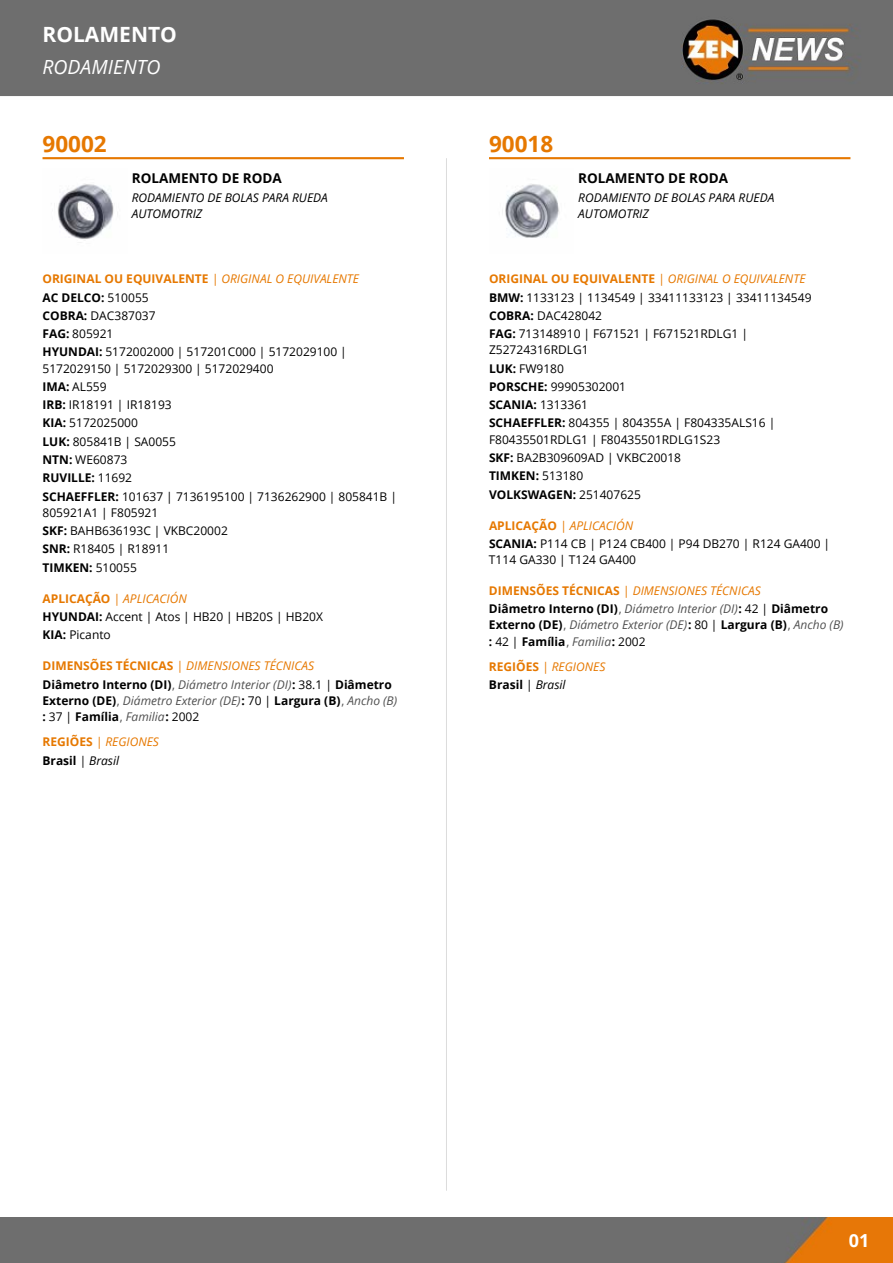
<style>
.page{position:relative;width:893px;height:1263px;background:#fff}
.page>*{position:absolute;margin:0;border:0;box-sizing:border-box;transform-origin:0 0}
.t1{font:700 22.5px "Open Sans";color:#e67800}
.t2{font:700 21px "Open Sans";color:#fff}
.t3{font:italic 19.5px "Open Sans";color:#fff}
.t4{font:700 18px "Open Sans";color:#fff}
.t5{font:700 13.5px "Open Sans";color:#000}
.t6{font:12px/18.3px "Open Sans";color:#000}
.t7{font:700 12px/18.3px "Open Sans";color:#000}
.t8{font:italic 12px/16.2px "Open Sans";color:#505050}
.t9{font:italic 12px/16.2px "Open Sans";color:#000}
.t10{font:italic 12px/18.3px "Open Sans";color:#e67800}
.s1{font-weight:700;color:#e67800}
.s2{font-style:italic;color:#e67800}
.s3{font-weight:700}
.s4{color:#e67800}
.s5{font-weight:400;font-style:italic;color:#e67800}
.s6{font-weight:400;color:#505050}
.s7{font-weight:400;font-style:italic;color:#505050}
.s8{font-weight:400}
.s9{font-weight:700;font-style:normal;color:#000}
.s10{font-style:normal}
.s11{font-style:normal;color:#000}
.s12{font-weight:700;font-style:normal}
.s13{color:#000}
</style>
<div class="page">
<div style="left:0;top:0;width:893px;height:96px;background:#6e6e6e"></div>
<img style="left:0;top:1217px;width:893px;height:46px">
<hr style="left:43px;top:157px;width:361px;height:2px;background:#e67800">
<img style="left:57px;top:183px;width:57px;height:60px">
<hr style="left:489px;top:157px;width:361px;height:2px;background:#e67800">
<img style="left:502px;top:184px;width:58px;height:54px">
<hr style="left:446px;top:158px;width:1px;height:1033px;background:#dcdcdc">
<h2 class="t2" style="left:43px;top:19px;width:136px">ROLAMENTO</h2>
<h3 class="t3" style="left:43px;top:54px;width:119px">RODAMIENTO</h3>
<h1 class="t1" style="left:43px;top:128px;width:66px">90002</h1>
<p class="t5" style="left:132px;top:168px;width:151px">ROLAMENTO DE RODA</p>
<p class="t9" style="left:132px;top:189px;width:198px">RODAMIENTO DE BOLAS PARA RUEDA<br>AUTOMOTRIZ</p>
<p class="t6" style="left:43px;top:269px;width:318px"><span class="s1">ORIGINAL OU EQUIVALENTE</span> <span class="s2">| ORIGINAL O EQUIVALENTE<br></span><span class="s3">AC DELCO:</span> 510055<br><span class="s3">COBRA:</span> DAC387037<br><span class="s3">FAG:</span> 805921<br><span class="s3">HYUNDAI:</span> 5172002000 | 517201C000 | 5172029100 |</p>
<p class="t6" style="left:43px;top:359px;width:356px">5172029150 | 5172029300 | 5172029400<br><span class="s3">IMA:</span> AL559<br><span class="s3">IRB:</span> IR18191 | IR18193<br><span class="s3">KIA:</span> 5172025000<br><span class="s3">LUK:</span> 805841B | SA0055<br><span class="s3">NTN:</span> WE60873<br><span class="s3">RUVILLE:</span> 11692<br><span class="s3">SCHAEFFLER:</span> 101637 | 7136195100 | 7136262900 | 805841B |</p>
<p class="t6" style="left:43px;top:503px;width:187px">805921A1 | F805921<br><span class="s3">SKF:</span> BAHB636193C | VKBC20002<br><span class="s3">SNR:</span> R18405 | R18911<br><span class="s3">TIMKEN:</span> 510055</p>
<p class="t6" style="left:43px;top:589px;width:282px"><span class="s1">APLICAÇÃO</span> <span class="s2">| APLICACIÓN<br></span><span class="s3">HYUNDAI:</span> Accent | Atos | HB20 | HB20S | HB20X<br><span class="s3">KIA:</span> Picanto</p>
<p class="t7" style="left:43px;top:656px;width:351px"><span class="s4">DIMENSÕES TÉCNICAS</span> <span class="s5">| DIMENSIONES TÉCNICAS<br></span>Diâmetro Interno (DI)<span class="s6">,</span> <span class="s7">Diámetro Interior (DI)</span>: <span class="s8">38.1 |</span> Diâmetro</p>
<p class="t8" style="left:43px;top:692px;width:356px"><span class="s9">Externo (DE)</span><span class="s10">,</span> Diámetro Exterior (DE)<span class="s9">:</span> <span class="s11">70 |</span> <span class="s9">Largura (B)</span><span class="s10">,</span> Ancho (B) <span class="s9">:</span> <span class="s11">37 |</span> <span class="s9">Família</span><span class="s10">,</span> Familia<span class="s9">:</span> <span class="s11">2002</span></p>
<p class="t10" style="left:43px;top:733px;width:118px"><span class="s12">REGIÕES</span> | REGIONES<br><span class="s9">Brasil</span> <span class="s13">| Brasil</span></p>
<h1 class="t1" style="left:489px;top:128px;width:66px">90018</h1>
<p class="t5" style="left:578px;top:168px;width:151px">ROLAMENTO DE RODA</p>
<p class="t9" style="left:578px;top:189px;width:198px">RODAMIENTO DE BOLAS PARA RUEDA<br>AUTOMOTRIZ</p>
<p class="t6" style="left:489px;top:269px;width:324px"><span class="s1">ORIGINAL OU EQUIVALENTE</span> <span class="s2">| ORIGINAL O EQUIVALENTE </span><span class="s3">BMW:</span> 1133123 | 1134549 | 33411133123 | 33411134549<br><span class="s3">COBRA:</span> DAC428042<br><span class="s3">FAG:</span> 713148910 | F671521 | F671521RDLG1 |</p>
<p class="t6" style="left:489px;top:340px;width:288px">Z52724316RDLG1<br><span class="s3">LUK:</span> FW9180<br><span class="s3">PORSCHE:</span> 99905302001<br><span class="s3">SCANIA:</span> 1313361<br><span class="s3">SCHAEFFLER:</span> 804355 | 804355A | F804335ALS16 |</p>
<p class="t6" style="left:489px;top:430px;width:233px">F80435501RDLG1 | F80435501RDLG1S23<br><span class="s3">SKF:</span> BA2B309609AD | VKBC20018<br><span class="s3">TIMKEN:</span> 513180<br><span class="s3">VOLKSWAGEN:</span> 251407625</p>
<p class="t6" style="left:489px;top:516px;width:343px"><span class="s1">APLICAÇÃO</span> <span class="s2">| APLICACIÓN<br></span><span class="s3">SCANIA:</span> P114 CB | P124 CB400 | P94 DB270 | R124 GA400 |</p>
<p class="t6" style="left:489px;top:550px;width:149px">T114 GA330 | T124 GA400</p>
<p class="t7" style="left:489px;top:581px;width:341px"><span class="s4">DIMENSÕES TÉCNICAS</span> <span class="s5">| DIMENSIONES TÉCNICAS<br></span>Diâmetro Interno (DI)<span class="s6">,</span> <span class="s7">Diámetro Interior (DI)</span>: <span class="s8">42 |</span> Diâmetro</p>
<p class="t8" style="left:489px;top:617px;width:356px"><span class="s9">Externo (DE)</span><span class="s10">,</span> Diámetro Exterior (DE)<span class="s9">:</span> <span class="s11">80 |</span> <span class="s9">Largura (B)</span><span class="s10">,</span> Ancho (B) <span class="s9">:</span> <span class="s11">42 |</span> <span class="s9">Família</span><span class="s10">,</span> Familia<span class="s9">:</span> <span class="s11">2002</span></p>
<p class="t10" style="left:489px;top:657px;width:118px"><span class="s12">REGIÕES</span> | REGIONES<br><span class="s9">Brasil</span> <span class="s13">| Brasil</span></p>
<h3 class="t4" style="left:849px;top:1228px;width:22px">01</h3>
</div>
